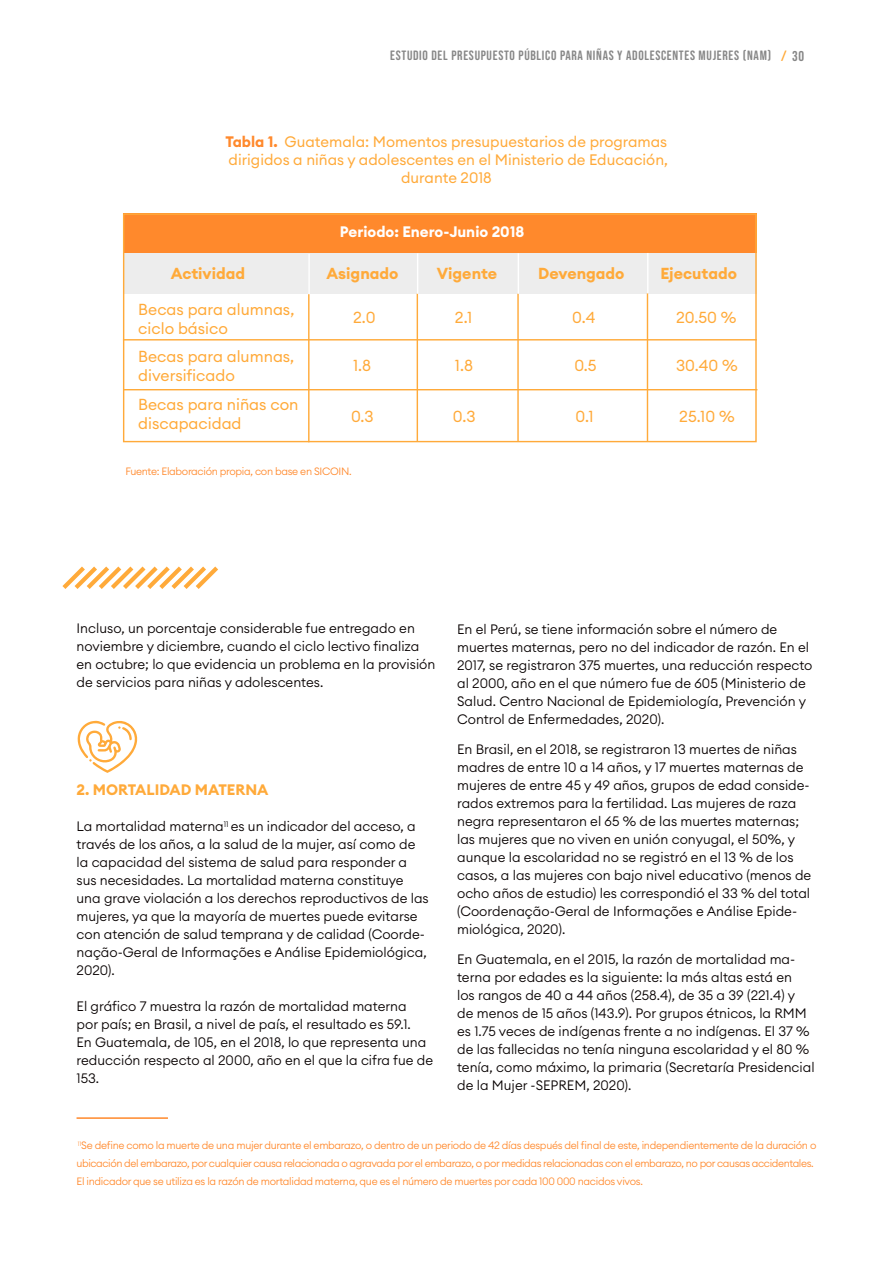
<style>
.page{position:relative;width:893px;height:1263px;background:#fff}
.page>*{position:absolute;margin:0;border:0;box-sizing:border-box;transform-origin:0 0}
.t1{font:15.75px/18.9px "Euclid Circular A";color:#ffaa3a}
.t2{font:700 15.75px "Euclid Circular A";color:#ffaa3a}
.t3{font:15px/18px "Euclid Circular A";color:#ffaa3a;text-align:center}
.t4{font:700 15px "Euclid Circular A";color:#fff}
.t5{font:700 15px "Euclid Circular A";color:#ffaa3a}
.t6{font:14.25px "Bebas Neue Semi Rounded";color:#878787}
.t7{font:300 13.5px/18px "Euclid Circular A";color:#070000}
.t8{font:13.5px "Bebas Neue Semi Rounded";letter-spacing:.05em;color:#878787}
.t9{font:300 10.5px/18px "Euclid Circular A";letter-spacing:-.03em;color:#ff892c}
.s1{font-weight:700;color:#ff892c}
</style>
<div class="page">
<hr style="left:77px;top:1117px;width:91px;height:2px;background:#ff892c">
<div style="left:123px;top:213px;width:634px;height:41px;background:#ff892c"></div>
<div style="left:123px;top:254px;width:634px;height:40px;background:#ededed"></div>
<div style="left:123px;top:213px;width:634px;height:229px;border:1px solid #ffaa3a"></div>
<hr style="left:308px;top:294px;width:2px;height:148px;background:#ffaa3a">
<hr style="left:417px;top:294px;width:1px;height:148px;background:#ffaa3a">
<hr style="left:517px;top:294px;width:2px;height:148px;background:#ffaa3a">
<hr style="left:647px;top:293px;width:1px;height:148px;background:#ffaa3a">
<hr style="left:308px;top:254px;width:2px;height:40px;background:#fff">
<hr style="left:417px;top:253px;width:1px;height:41px;background:#fff">
<hr style="left:518px;top:253px;width:1px;height:41px;background:#fff">
<hr style="left:647px;top:253px;width:1px;height:40px;background:#fff">
<hr style="left:123px;top:339px;width:634px;height:1px;background:#ffaa3a">
<hr style="left:124px;top:389px;width:633px;height:1px;background:#ffaa3a">
<svg style="left:77px;top:720px;width:60px;height:53px"></svg>
<svg style="left:62px;top:566px;width:156px;height:23px"></svg>
<p class="t8" style="left:390px;top:48px;width:383px">ESTUDIO DEL PRESUPUESTO PÚBLICO PARA NIÑAS Y ADOLESCENTES MUJERES (NAM)</p>
<p class="t6" style="left:792px;top:48px;width:14px">30</p>
<p class="t3" style="left:226px;top:133px;width:444px"><span class="s1">Tabla 1.</span> Guatemala: Momentos presupuestarios de programas dirigidos a niñas y adolescentes en el Ministerio de Educación, durante 2018</p>
<p class="t4" style="left:340px;top:222px;width:186px">Periodo: Enero-Junio 2018</p>
<p class="t2" style="left:171px;top:263px;width:76px">Actividad</p>
<p class="t2" style="left:327px;top:263px;width:73px">Asignado</p>
<p class="t2" style="left:437px;top:263px;width:62px">Vigente</p>
<p class="t2" style="left:538px;top:263px;width:88px">Devengado</p>
<p class="t2" style="left:660px;top:263px;width:78px">Ejecutado</p>
<p class="t1" style="left:138px;top:300px;width:158px">Becas para alumnas, ciclo básico</p>
<p class="t1" style="left:353px;top:307px;width:24px">2.0</p>
<p class="t1" style="left:455px;top:307px;width:19px">2.1</p>
<p class="t1" style="left:572px;top:307px;width:25px">0.4</p>
<p class="t1" style="left:676px;top:307px;width:62px">20.50 %</p>
<p class="t1" style="left:353px;top:355px;width:20px">1.8</p>
<p class="t1" style="left:455px;top:355px;width:20px">1.8</p>
<p class="t1" style="left:574px;top:355px;width:24px">0.5</p>
<p class="t1" style="left:676px;top:355px;width:63px">30.40 %</p>
<p class="t1" style="left:138px;top:347px;width:158px">Becas para alumnas, diversificado</p>
<p class="t1" style="left:138px;top:394px;width:162px">Becas para niñas con discapacidad</p>
<p class="t9" style="left:125px;top:463px;width:228px">Fuente: Elaboración propia, con base en SICOIN.</p>
<p class="t1" style="left:351px;top:407px;width:24px">0.3</p>
<p class="t1" style="left:453px;top:407px;width:24px">0.3</p>
<p class="t1" style="left:575px;top:407px;width:20px">0.1</p>
<p class="t1" style="left:679px;top:407px;width:57px">25.10 %</p>
<p class="t7" style="left:77px;top:619px;width:360px">Incluso, un porcentaje considerable fue entregado en noviembre y diciembre, cuando el ciclo lectivo finaliza en octubre; lo que evidencia un problema en la provisión de servicios para niñas y adolescentes.</p>
<p class="t5" style="left:77px;top:780px;width:194px">2. MORTALIDAD MATERNA</p>
<p class="t7" style="left:77px;top:817px;width:354px">La mortalidad materna<sup>11</sup> es un indicador del acceso, a través de los años, a la salud de la mujer, así como de la capacidad del sistema de salud para responder a sus necesidades. La mortalidad materna constituye una grave violación a los derechos reproductivos de las mujeres, ya que la mayoría de muertes puede evitarse con atención de salud temprana y de calidad (Coorde&shy;nação-Geral de Informações e Análise Epidemiológica, 2020).</p>
<p class="t7" style="left:77px;top:997px;width:358px">El gráfico 7 muestra la razón de mortalidad materna<br>por país; en Brasil, a nivel de país, el resultado es 59.1.<br>En Guatemala, de 105, en el 2018, lo que representa una reducción respecto al 2000, año en el que la cifra fue de 153.</p>
<p class="t7" style="left:457px;top:620px;width:357px">En el Perú, se tiene información sobre el número de muertes maternas, pero no del indicador de razón. En el 2017, se registraron 375 muertes, una reducción respecto al 2000, año en el que número fue de 605 (Ministerio de Salud. Centro Nacional de Epidemiología, Prevención y Control de Enfermedades, 2020).</p>
<p class="t7" style="left:457px;top:740px;width:356px">En Brasil, en el 2018, se registraron 13 muertes de niñas madres de entre 10 a 14 años, y 17 muertes maternas de mujeres de entre 45 y 49 años, grupos de edad conside&shy;rados extremos para la fertilidad. Las mujeres de raza negra representaron el 65 % de las muertes maternas; las mujeres que no viven en unión conyugal, el 50%, y aunque la escolaridad no se registró en el 13 % de los casos, a las mujeres con bajo nivel educativo (menos de ocho años de estudio) les correspondió el 33 % del total (Coordenação-Geral de Informações e Análise Epide&shy;miológica, 2020).</p>
<p class="t7" style="left:457px;top:950px;width:359px">En Guatemala, en el 2015, la razón de mortalidad ma&shy;terna por edades es la siguiente: la más altas está en<br>los rangos de 40 a 44 años (258.4), de 35 a 39 (221.4) y<br>de menos de 15 años (143.9). Por grupos étnicos, la RMM es 1.75 veces de indígenas frente a no indígenas. El 37 % de las fallecidas no tenía ninguna escolaridad y el 80 % tenía, como máximo, la primaria (Secretaría Presidencial de la Mujer -SEPREM, 2020).</p>
<p class="t9" style="left:77px;top:1136px;width:741px"><sup>11</sup>Se define como la muerte de una mujer durante el embarazo, o dentro de un periodo de 42 días después del final de este, independientemente de la duración o ubicación del embarazo, por cualquier causa relacionada o agravada por el embarazo, o por medidas relacionadas con el embarazo, no por causas accidentales.<br>El indicador que se utiliza es la razón de mortalidad materna, que es el número de muertes por cada 100 000 nacidos vivos.</p>
</div>
